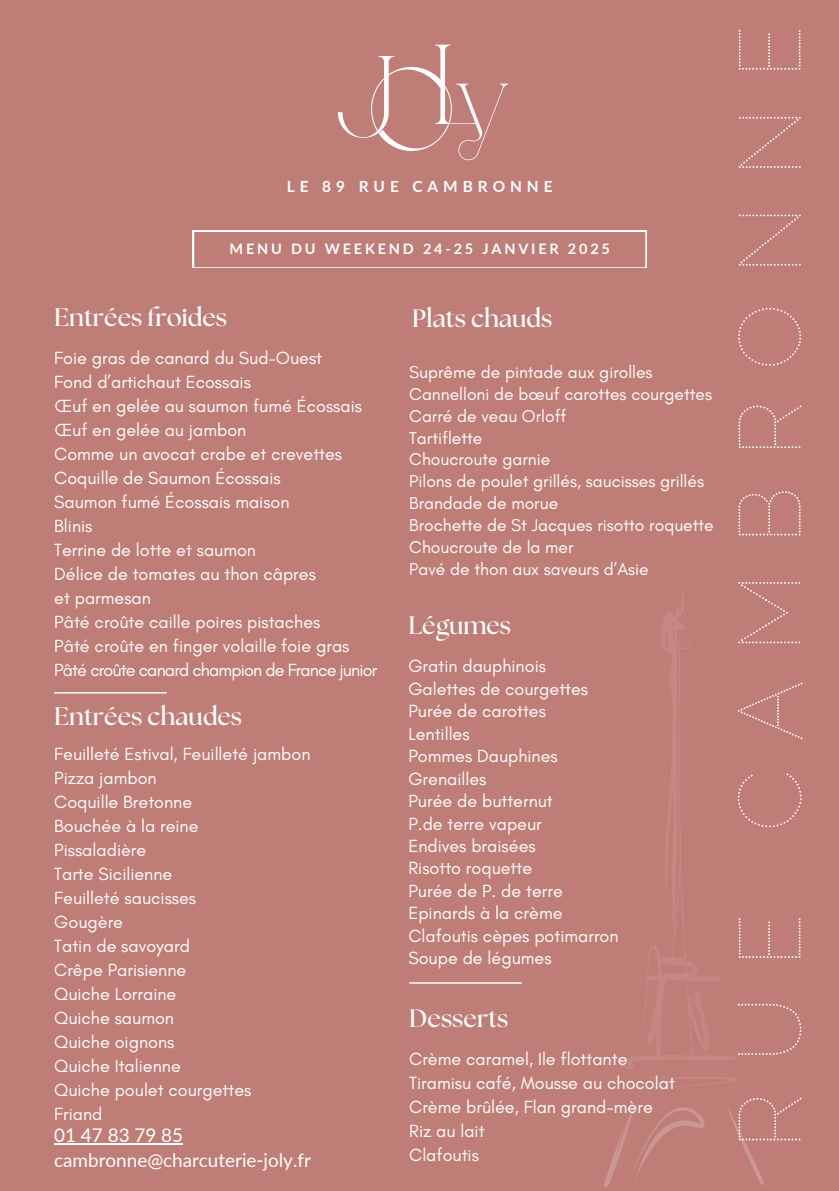
<style>
.page{position:relative;width:839px;height:1191px;background:#fff}
.page>*{position:absolute;margin:0;border:0;box-sizing:border-box;transform-origin:0 0}
.t1{font:89px "Raleway Dots";letter-spacing:.32em;color:#fff}
.t2{font:700 25.2px "The Seasons";color:#fff}
.t3{font:18.8px "Lato";color:#fff}
.t4{font:18px/24px "Glacial Indifference";color:#fff}
.t5{font:18px "Glacial Indifference";letter-spacing:-.05em;color:#fff}
.t6{font:17.4px/21.8px "Glacial Indifference";color:#fff}
.t7{font:700 15.4px "Lato";letter-spacing:.32em;color:#fff}
.t8{font:700 14.4px "Lato";letter-spacing:.195em;color:#fff}
</style>
<div class="page">
<div style="left:0;top:0;width:838px;height:1191px;background:#bf7d77"></div>
<img style="left:338px;top:56px;width:57px;height:82px">
<img style="left:371px;top:66px;width:77px;height:84px">
<img style="left:419px;top:44px;width:36px;height:83px">
<img style="left:455px;top:83px;width:52px;height:78px">
<svg style="left:193px;top:230px;width:453px;height:38px"></svg>
<svg style="left:604px;top:1106px;width:100px;height:82px"></svg>
<img style="left:618px;top:599px;width:118px;height:484px">
<svg style="left:727px;top:1105px;width:37px;height:80px"></svg>
<hr style="left:54px;top:1144px;width:129px;height:1px;background:#fff">
<hr style="left:54px;top:692px;width:113px;height:2px;background:#fff">
<hr style="left:409px;top:982px;width:112px;height:2px;background:#fff">
<p class="t7" style="left:287px;top:176px;width:267px">LE 89 RUE CAMBRONNE</p>
<p class="t8" style="left:229px;top:240px;width:382px">MENU DU WEEKEND 24-25 JANVIER 2025</p>
<p class="t2" style="left:54px;top:305px;width:174px">Entrées froides</p>
<h1 class="t4" style="left:54px;top:346px;width:269px">Foie gras de canard du Sud-Ouest</h1>
<p class="t4" style="left:54px;top:370px;width:309px">Fond d’artichaut Ecossais<br>Œuf en gelée au saumon fumé Écossais<br>Œuf en gelée au jambon<br>Comme un avocat crabe et crevettes<br>Coquille de Saumon Écossais</p>
<p class="t4" style="left:54px;top:490px;width:237px">Saumon fumé Écossais maison</p>
<p class="t4" style="left:54px;top:514px;width:40px">Blinis</p>
<p class="t4" style="left:54px;top:538px;width:263px">Terrine de lotte et saumon<br>Délice de tomates au thon câpres</p>
<p class="t4" style="left:54px;top:586px;width:98px">et parmesan</p>
<h2 class="t4" style="left:54px;top:610px;width:297px">Pâté croûte caille poires pistaches<br>Pâté croûte en finger volaille foie gras</h2>
<h4 class="t5" style="left:54px;top:659px;width:324px">Pâté croûte canard champion de France junior</h4>
<h4 class="t2" style="left:54px;top:705px;width:189px">Entrées chaudes</h4>
<h4 class="t4" style="left:54px;top:742px;width:258px">Feuilleté Estival, Feuilleté jambon<br>Pizza jambon<br>Coquille Bretonne<br>Bouchée à la reine<br>Pissaladière<br>Tarte Sicilienne<br>Feuilleté saucisses<br>Gougère<br>Tatin de savoyard<br>Crêpe Parisienne<br>Quiche Lorraine<br>Quiche saumon<br>Quiche oignons<br>Quiche Italienne<br>Quiche poulet courgettes</h4>
<p class="t4" style="left:54px;top:1101px;width:50px">Friand</p>
<h4 class="t3" style="left:54px;top:1124px;width:130px">01 47 83 79 85</h4>
<p class="t3" style="left:54px;top:1149px;width:258px">cambronne@charcuterie-joly.fr</p>
<p class="t2" style="left:412px;top:307px;width:142px">Plats chauds</p>
<h4 class="t6" style="left:409px;top:361px;width:306px">Suprême de pintade aux girolles<br>Cannelloni de bœuf carottes courgettes<br>Carré de veau Orloff<br>Tartiflette<br>Choucroute garnie<br>Pilons de poulet grillés, saucisses grillés<br>Brandade de morue<br>Brochette de St Jacques risotto roquette<br>Choucroute de la mer</h4>
<p class="t6" style="left:409px;top:558px;width:241px">Pavé de thon aux saveurs d’Asie</p>
<p class="t2" style="left:408px;top:613px;width:104px">Légumes</p>
<h4 class="t4" style="left:408px;top:655px;width:212px;line-height:22.4px">Gratin dauphinois<br>Galettes de courgettes<br>Purée de carottes<br>Lentilles<br>Pommes Dauphines<br>Grenailles<br>Purée de butternut<br>P.de terre vapeur<br>Endives braisées<br>Risotto roquette<br>Purée de P. de terre<br>Epinards à la crème<br>Clafoutis cèpes potimarron</h4>
<p class="t4" style="left:408px;top:946px;width:145px">Soupe de légumes</p>
<h2 class="t2" style="left:409px;top:1007px;width:101px">Desserts</h2>
<p class="t4" style="left:409px;top:1046px;width:267px">Crème caramel, Ile flottante<br>Tiramisu café, Mousse au chocolat<br>Crème brûlée, Flan grand-mère<br>Riz au lait</p>
<h2 class="t4" style="left:409px;top:1142px;width:71px">Clafoutis</h2>
<h4 class="t1" style="left:719px;top:1150px;width:1127px;rotate:-90deg">RUE CAMBRONNE</h4>
</div>
